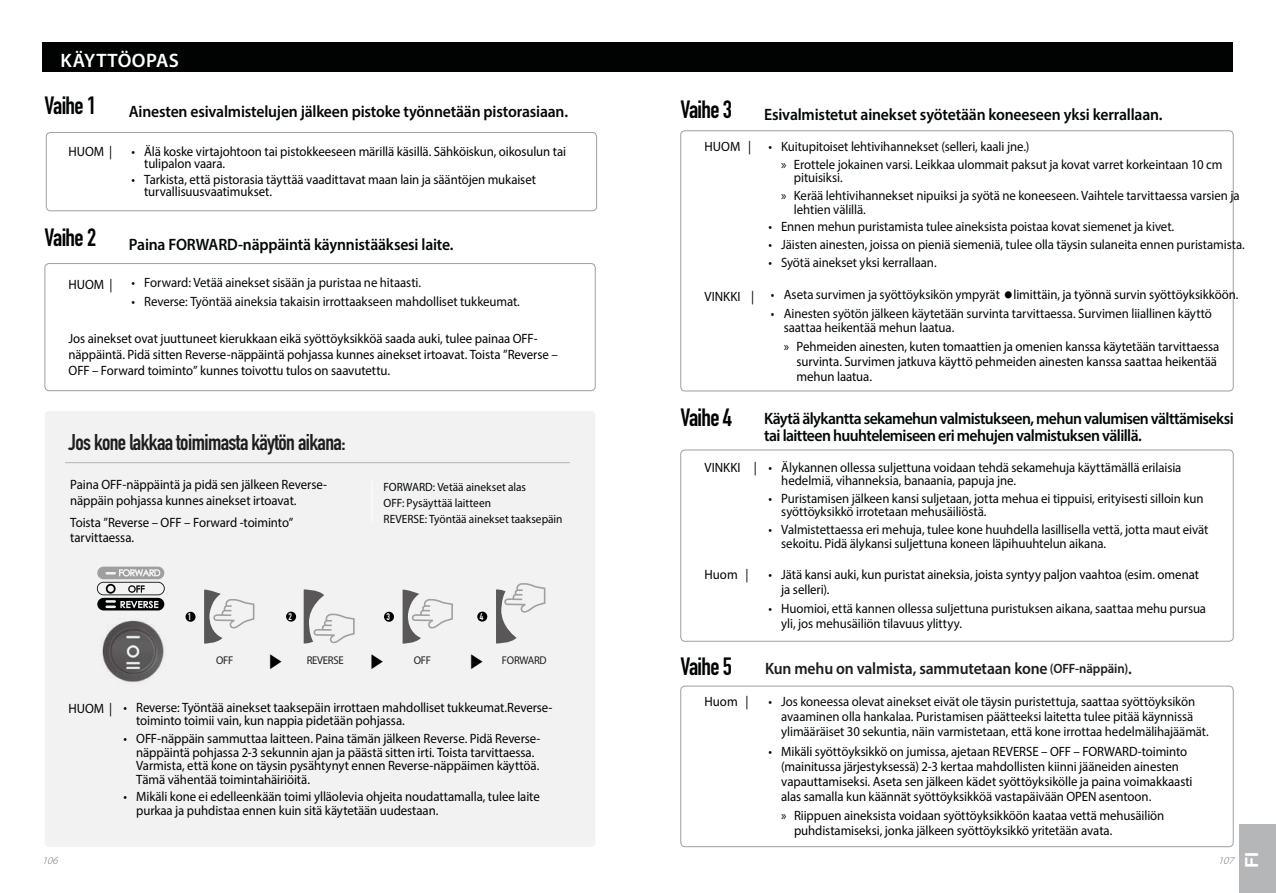
<style>
.page{position:relative;width:1276px;height:893px;background:#fff}
.page>*{position:absolute;margin:0;border:0;box-sizing:border-box;transform-origin:0 0}
.t1{font:24.6px "DIN Engschrift Std";letter-spacing:-.025em;color:#010202}
.t2{font:22.5px "DIN Engschrift Std";letter-spacing:-.025em;color:#1f1d1d}
.t3{font:21.15px "YDVYGO12 KS Cpc EUC H";color:#010202;scale:.9 1}
.t4{font:600 19.5px "Myriad Pro";letter-spacing:.02em;color:#fff}
.t5{font:700 18px "Helvetica";color:#fff}
.t6{font:600 16.5px "Myriad Pro";letter-spacing:-.015em;color:#040809;scale:.95 1}
.t7{font:600 16.5px/16.5px "Myriad Pro";letter-spacing:-.035em;color:#040809;scale:.95 1}
.t8{font:600 16.5px "Myriad Pro";letter-spacing:-.01em;color:#1f1d1d;scale:.95 1}
.t9{font:13.5px/15px "Myriad Pro";letter-spacing:-.01em;color:#010202;scale:.95 1}
.t10{font:13.5px/13.5px "Myriad Pro";letter-spacing:-.01em;color:#040809;scale:.95 1}
.t11{font:12px/16.2px "Myriad Pro";color:#040809;scale:.95 1}
.t12{font:11.25px "Myriad Pro";letter-spacing:-.025em;color:#1f1d1d;scale:.95 1}
.t13{font:italic 300 10.5px "Myriad Pro";color:#727171}
.t14{font:9.6px "DIN Engschrift Std";color:#fff}
.s1{color:#040809}
.s2{font-family:"YDVYGO13 KS Cpc EUC H"}
.s3{font-size:13.5px}
</style>
<div class="page">
<div style="left:43px;top:43px;width:1190px;height:29px;background:#010202"></div>
<div style="left:45px;top:411px;width:550px;height:436px;background:#f2f2f2;border-radius:4px"></div>
<div style="left:46px;top:132px;width:551px;height:79px;border:1px solid #9f9f9f;border-radius:4px"></div>
<div style="left:45px;top:263px;width:550px;height:128px;border:1px solid #9f9f9f;border-radius:4px"></div>
<div style="left:680px;top:131px;width:553px;height:260px;border:1px solid #9f9f9f;border-radius:4px"></div>
<div style="left:680px;top:450px;width:553px;height:191px;border:1px solid #9f9f9f;border-radius:4px"></div>
<div style="left:680px;top:686px;width:553px;height:161px;border:1px solid #9f9f9f;border-radius:4px"></div>
<svg style="left:496px;top:583px;width:49px;height:61px"></svg>
<div style="left:477px;top:612px;width:10px;height:10px;background:#010202;border-radius:50%"></div>
<svg style="left:204px;top:589px;width:50px;height:55px"></svg>
<div style="left:185px;top:612px;width:10px;height:10px;background:#010202;border-radius:50%"></div>
<svg style="left:402px;top:589px;width:51px;height:55px"></svg>
<div style="left:384px;top:612px;width:10px;height:10px;background:#010202;border-radius:50%"></div>
<svg style="left:304px;top:589px;width:51px;height:55px"></svg>
<div style="left:286px;top:612px;width:10px;height:10px;background:#010202;border-radius:50%"></div>
<svg style="left:97px;top:567px;width:68px;height:43px"></svg>
<hr style="left:372px;top:480px;width:1px;height:43px;background:#fff">
<hr style="left:65px;top:462px;width:505px;height:1px;background:#b5b6b7">
<img style="left:102px;top:620px;width:62px;height:63px">
<div style="left:1239px;top:824px;width:37px;height:69px;background:#b5b6b7"></div>
<h3 class="t4" style="left:61px;top:53px;width:120px">KÄYTTÖOPAS</h3>
<p class="t6" style="left:129px;top:105px;width:464px">Ainesten esivalmistelujen jälkeen pistoke työnnetään pistorasiaan.</p>
<h1 class="t1" style="left:45px;top:96px;width:53px">Vaihe 1</h1>
<h1 class="t1" style="left:680px;top:100px;width:53px">Vaihe 3</h1>
<p class="t9" style="left:68px;top:145px;width:48px">HUOM |</p>
<h1 class="t1" style="left:45px;top:229px;width:53px">Vaihe 2</h1>
<p class="t9" style="left:68px;top:278px;width:48px">HUOM |</p>
<p class="t9" style="left:144px;top:147px;width:445px;line-height:12px;text-indent:-13px">• Älä koske virtajohtoon tai pistokkeeseen märillä käsillä. Sähköiskun, oikosulun tai tulipalon vaara.</p>
<p class="t9" style="left:144px;top:175px;width:414px;line-height:12px;text-indent:-13px">• Tarkista, että pistorasia täyttää vaadittavat maan lain ja sääntöjen mukaiset turvallisuusvaatimukset.</p>
<p class="t6" style="left:129px;top:238px;width:343px">Paina FORWARD-näppäintä käynnistääksesi laite.</p>
<p class="t10" style="left:131px;top:277px;width:306px">• Forward: Vetää ainekset sisään ja puristaa ne hitaasti.</p>
<p class="t10" style="left:131px;top:296px;width:410px">• Reverse: Työntää aineksia takaisin irrottaakseen mahdolliset tukkeumat.</p>
<p class="t9" style="left:69px;top:332px;width:516px;line-height:15.6px">Jos ainekset ovat juuttuneet kierukkaan eikä syöttöyksikköä saada auki, tulee painaa OFF&shy;näppäintä. Pidä sitten Reverse-näppäintä pohjassa kunnes ainekset irtoavat. Toista ”Reverse –<br>OFF – Forward toiminto” kunnes toivottu tulos on saavutettu.</p>
<p class="t9" style="left:704px;top:140px;width:51px">HUOM |</p>
<p class="t9" style="left:704px;top:290px;width:54px">VINKKI |</p>
<p class="t6" style="left:764px;top:108px;width:421px">Esivalmistetut ainekset syötetään koneeseen yksi kerrallaan.</p>
<p class="t10" style="left:781px;top:139px;width:466px;line-height:17.7px;text-indent:-13px">• Kuitupitoiset lehtivihannekset (selleri, kaali jne.)<br>» Erottele jokainen varsi. Leikkaa ulommait paksut ja kovat varret korkeintaan 10 cm</p>
<p class="t10" style="left:781px;top:170px;width:484px;line-height:17.7px;text-indent:13px">pituisiksi.<br>» Kerää lehtivihannekset nipuiksi ja syötä ne koneeseen. Vaihtele tarvittaessa varsien ja</p>
<p class="t10" style="left:794px;top:204px;width:77px">lehtien välillä.</p>
<p class="t10" style="left:768px;top:221px;width:429px">• Ennen mehun puristamista tulee aineksista poistaa kovat siemenet ja kivet.</p>
<p class="t10" style="left:768px;top:239px;width:503px">• Jäisten ainesten, joissa on pieniä siemeniä, tulee olla täysin sulaneita ennen puristamista.</p>
<p class="t10" style="left:768px;top:257px;width:179px">• Syötä ainekset yksi kerrallaan.</p>
<p class="t9" style="left:771px;top:289px;width:494px"><span class="s1">• Aseta survimen ja syöttöyksikön ympyrät</span> <span class="s2">●</span>limittäin, ja työnnä survin syöttöyksikköön.</p>
<p class="t10" style="left:783px;top:308px;width:452px;text-indent:-13px">• Ainesten syötön jälkeen käytetään survinta tarvittaessa. Survimen liiallinen käyttö saattaa heikentää mehun laatua.</p>
<p class="t9" style="left:796px;top:340px;width:447px;text-indent:-13px">» Pehmeiden ainesten, kuten tomaattien ja omenien kanssa käytetään tarvittaessa survinta. Survimen jatkuva käyttö pehmeiden ainesten kanssa saattaa heikentää mehun laatua.</p>
<h2 class="t2" style="left:69px;top:434px;width:278px">Jos kone lakkaa toimimasta käytön aikana:</h2>
<p class="t9" style="left:70px;top:478px;width:272px;line-height:15.6px">Paina OFF-näppäintä ja pidä sen jälkeen Reverse&shy;näppäin pohjassa kunnes ainekset irtoavat.</p>
<p class="t9" style="left:70px;top:516px;width:237px;line-height:15.6px">Toista ”Reverse – OFF – Forward -toiminto” tarvittaessa.</p>
<p class="t11" style="left:383px;top:480px;width:190px">FORWARD: Vetää ainekset alas<br>OFF: Pysäyttää laitteen<br>REVERSE: Työntää ainekset taaksepäin</p>
<p class="t14" style="left:188px;top:613px;width:5px">1</p>
<p class="t14" style="left:288px;top:613px;width:5px">2</p>
<p class="t14" style="left:386px;top:613px;width:5px">3</p>
<p class="t14" style="left:480px;top:613px;width:5px">4</p>
<p class="t12" style="left:216px;top:656px;width:20px">OFF</p>
<p class="t12" style="left:414px;top:656px;width:20px">OFF</p>
<h3 class="t3" style="left:267px;top:652px;width:21px">▶</h3>
<h3 class="t3" style="left:368px;top:652px;width:21px">▶</h3>
<h3 class="t3" style="left:468px;top:652px;width:21px">▶</h3>
<p class="t12" style="left:307px;top:656px;width:40px">REVERSE</p>
<p class="t12" style="left:502px;top:656px;width:49px">FORWARD</p>
<p class="t9" style="left:68px;top:702px;width:48px">HUOM |</p>
<p class="t9" style="left:136px;top:702px;width:440px;line-height:13.5px;text-indent:-13px">• Reverse: Työntää ainekset taaksepäin irrottaen mahdolliset tukkeumat.Reverse&shy;toiminto toimii vain, kun nappia pidetään pohjassa.</p>
<p class="t9" style="left:136px;top:733px;width:427px;line-height:13.5px;text-indent:-13px">• OFF-näppäin sammuttaa laitteen. Paina tämän jälkeen Reverse. Pidä Reverse&shy;näppäintä pohjassa 2-3 sekunnin ajan ja päästä sitten irti. Toista tarvittaessa.<br>Varmista, että kone on täysin pysähtynyt ennen Reverse-näppäimen käyttöä.<br>Tämä vähentää toimintahäiriöitä.</p>
<p class="t9" style="left:136px;top:791px;width:426px;line-height:13.5px;text-indent:-13px">• Mikäli kone ei edelleenkään toimi ylläolevia ohjeita noudattamalla, tulee laite purkaa ja puhdistaa ennen kuin sitä käytetään uudestaan.</p>
<h1 class="t1" style="left:680px;top:409px;width:53px">Vaihe 4</h1>
<p class="t9" style="left:704px;top:461px;width:57px">VINKKI |</p>
<p class="t9" style="left:704px;top:569px;width:48px">Huom |</p>
<p class="t7" style="left:764px;top:412px;width:496px">Käytä älykantta sekamehun valmistukseen, mehun valumisen välttämiseksi tai laitteen huuhtelemiseen eri mehujen valmistuksen välillä.</p>
<p class="t10" style="left:781px;top:462px;width:423px;text-indent:-13px">• Älykannen ollessa suljettuna voidaan tehdä sekamehuja käyttämällä erilaisia hedelmiä, vihanneksia, banaania, papuja jne.</p>
<p class="t10" style="left:781px;top:493px;width:446px;text-indent:-13px">• Puristamisen jälkeen kansi suljetaan, jotta mehua ei tippuisi, erityisesti silloin kun syöttöyksikkö irrotetaan mehusäiliöstä.</p>
<p class="t10" style="left:781px;top:524px;width:451px;text-indent:-13px">• Valmistettaessa eri mehuja, tulee kone huuhdella lasillisella vettä, jotta maut eivät sekoitu. Pidä älykansi suljettuna koneen läpihuuhtelun aikana.</p>
<p class="t9" style="left:781px;top:569px;width:441px;text-indent:-13px">• Jätä kansi auki, kun puristat aineksia, joista syntyy paljon vaahtoa (esim. omenat ja selleri).</p>
<p class="t10" style="left:781px;top:603px;width:449px;line-height:15px;text-indent:-13px">• Huomioi, että kannen ollessa suljettuna puristuksen aikana, saattaa mehu pursua yli, jos mehusäiliön tilavuus ylittyy.</p>
<h1 class="t1" style="left:680px;top:657px;width:53px">Vaihe 5</h1>
<p class="t9" style="left:704px;top:696px;width:48px">Huom |</p>
<p class="t8" style="left:765px;top:663px;width:387px">Kun mehu on valmista, sammutetaan kone <span class="s3">(OFF-näppäin)</span>.</p>
<p class="t10" style="left:781px;top:696px;width:451px;line-height:15px;text-indent:-13px">• Jos koneessa olevat ainekset eivät ole täysin puristettuja, saattaa syöttöyksikön avaaminen olla hankalaa. Puristamisen päätteeksi laitetta tulee pitää käynnissä ylimääräiset 30 sekuntia, näin varmistetaan, että kone irrottaa hedelmälihajäämät.</p>
<p class="t9" style="left:781px;top:745px;width:434px;text-indent:-13px">• Mikäli syöttöyksikkö on jumissa, ajetaan REVERSE – OFF – FORWARD-toiminto (mainitussa järjestyksessä) 2-3 kertaa mahdollisten kiinni jääneiden ainesten vapauttamiseksi. Aseta sen jälkeen kädet syöttöyksikölle ja paina voimakkaasti alas samalla kun käännät syöttöyksikköä vastapäivään OPEN asentoon.</p>
<p class="t9" style="left:794px;top:809px;width:391px;text-indent:-13px">» Riippuen aineksista voidaan syöttöyksikköön kaataa vettä mehusäiliön puhdistamiseksi, jonka jälkeen syöttöyksikkö yritetään avata.</p>
<p class="t13" style="left:42px;top:856px;width:20px">106</p>
<p class="t13" style="left:1218px;top:856px;width:20px">107</p>
<h3 class="t5" style="left:1244px;top:868px;width:18px;rotate:-90deg">FI</h3>
</div>
